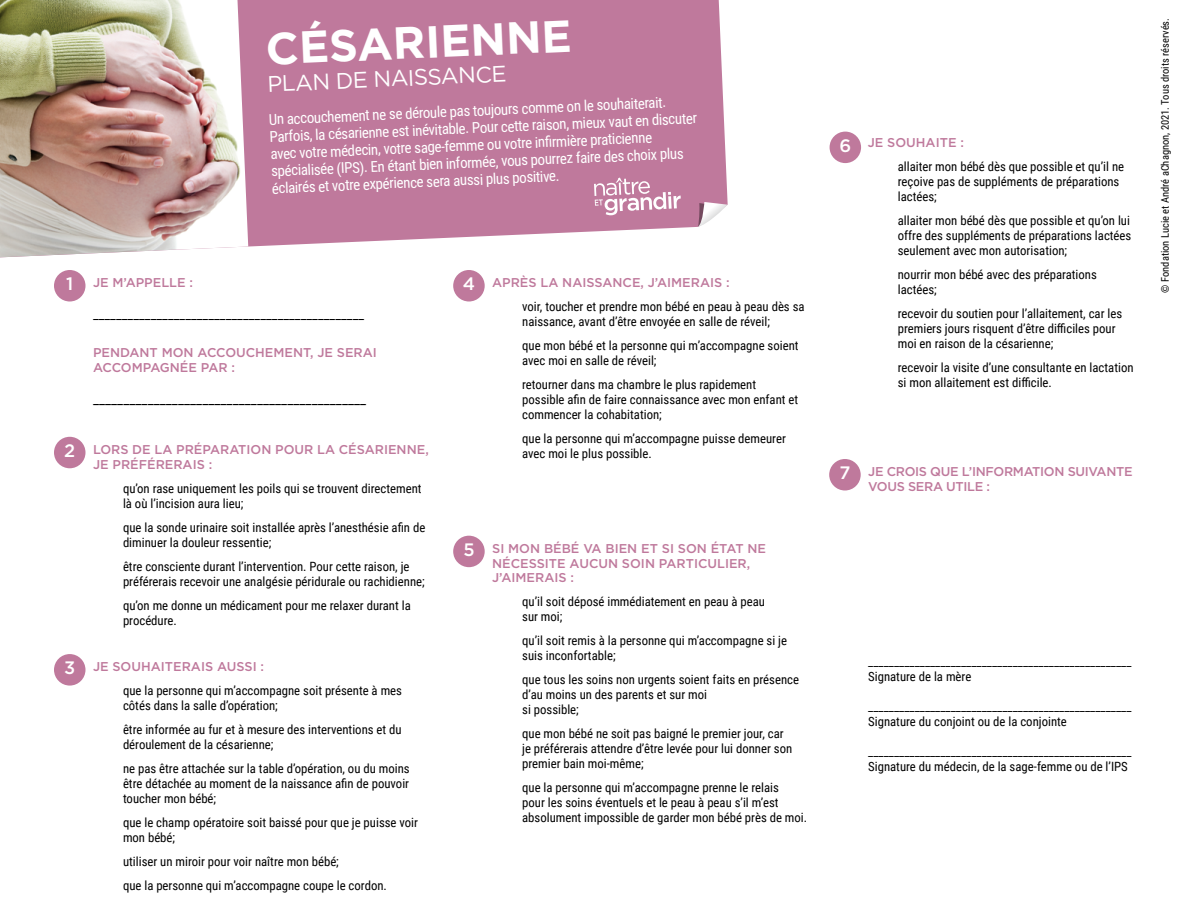
<style>
.page{position:relative;width:1188px;height:918px;background:#fff}
.page>*{position:absolute;margin:0;border:0;box-sizing:border-box;transform-origin:0 0}
.t1{font:700 45px "Gotham";color:#fff}
.t2{font:22.5px "Gotham";color:#fff}
.t3{font:500 18px "Gotham";color:#fff}
.t4{font:15px/17.1px "Roboto Condensed";color:#fff}
.t5{font:15px "Roboto Condensed";color:#000}
.t6{font:14.25px "Roboto Condensed";color:#000}
.t7{font:12.75px/15px "Roboto Condensed";color:#000}
.t8{font:500 12.75px/15px "Gotham";color:#bf799c}
.t9{font:500 12.75px/15px "Gotham";letter-spacing:-.025em;color:#bf799c}
.t10{font:10.5px "Roboto Condensed";color:#000}
.s1{font-size:18px;color:#fff}
</style>
<div class="page">
<div style="left:54px;top:270px;width:32px;height:32px;background:#bf799c;border-radius:50%"></div>
<div style="left:54px;top:437px;width:32px;height:31px;background:#bf799c;border-radius:50%"></div>
<div style="left:54px;top:654px;width:32px;height:32px;background:#bf799c;border-radius:50%"></div>
<div style="left:453px;top:536px;width:32px;height:31px;background:#bf799c;border-radius:50%"></div>
<div style="left:830px;top:132px;width:31px;height:31px;background:#bf799c;border-radius:50%"></div>
<div style="left:453px;top:270px;width:32px;height:32px;background:#bf799c;border-radius:50%"></div>
<div style="left:248px;top:0;width:480px;height:247px;background:#bf799c"></div>
<svg style="left:698px;top:202px;width:30px;height:25px"></svg>
<img style="left:0;top:0;width:248px;height:257px">
<svg style="left:594px;top:178px;width:87px;height:37px"></svg>
<div style="left:829px;top:459px;width:32px;height:31px;background:#bf799c;border-radius:50%"></div>
<h1 class="t1" style="left:264px;top:24px;width:308px;rotate:-3deg">CÉSARIENNE</h1>
<h2 class="t2" style="left:267px;top:72px;width:241px;rotate:-3deg">PLAN DE NAISSANCE</h2>
<p class="t4" style="left:268px;top:112px;width:430px;rotate:-3deg">Un accouchement ne se déroule pas toujours comme on le souhaiterait.<br>Parfois, la césarienne est inévitable. Pour cette raison, mieux vaut en discuter avec votre médecin, votre sage-femme ou votre infi rmière praticienne spécialisée (IPS). En étant bien informée, vous pourrez faire des choix plus éclairés et votre expérience sera aussi plus positive.</p>
<h3 class="t3" style="left:66px;top:274px;width:9px">1</h3>
<h3 class="t3" style="left:64px;top:440px;width:13px">2</h3>
<h3 class="t3" style="left:64px;top:658px;width:13px">3</h3>
<p class="t8" style="left:93px;top:275px;width:102px">JE M’APPELLE :</p>
<p class="t6" style="left:93px;top:304px;width:273px">_______________________________________________</p>
<p class="t8" style="left:93px;top:344px;width:285px">PENDANT MON ACCOUCHEMENT, JE SERAI<br>ACCOMPAGNÉE PAR :</p>
<p class="t5" style="left:93px;top:388px;width:275px">_____________________________________________</p>
<p class="t8" style="left:93px;top:441px;width:337px">LORS DE LA PRÉPARATION POUR LA CÉSARIENNE,<br>JE PRÉFÉRERAIS :</p>
<p class="t7" style="left:123px;top:480px;width:300px">qu’on rase uniquement les poils qui se trouvent directement là où l’incision aura lieu;</p>
<p class="t7" style="left:123px;top:519px;width:304px">que la sonde urinaire soit installée après l’anesthésie afin de diminuer la douleur ressentie;</p>
<p class="t7" style="left:123px;top:558px;width:303px">être consciente durant l’intervention. Pour cette raison, je préférerais recevoir une analgésie péridurale ou rachidienne;</p>
<p class="t7" style="left:123px;top:597px;width:289px">qu’on me donne un médicament pour me relaxer durant la procédure.</p>
<p class="t8" style="left:93px;top:659px;width:173px">JE SOUHAITERAIS AUSSI :</p>
<p class="t7" style="left:123px;top:683px;width:281px">que la personne qui m’accompagne soit présente à mes côtés dans la salle d’opération;</p>
<p class="t7" style="left:123px;top:722px;width:280px">être informée au fur et à mesure des interventions et du déroulement de la césarienne;</p>
<p class="t7" style="left:123px;top:761px;width:288px;text-align:justify">ne pas être attachée sur la table d’opération, ou du moins être détachée au moment de la naissance afin de pouvoir toucher mon bébé;</p>
<p class="t7" style="left:123px;top:815px;width:297px">que le champ opératoire soit baissé pour que je puisse voir mon bébé;</p>
<p class="t7" style="left:123px;top:849px;width:265px;line-height:24px">utiliser un miroir pour voir naître mon bébé;<br>que la personne qui m’accompagne coupe le cordon.</p>
<h3 class="t3" style="left:463px;top:274px;width:14px">4</h3>
<p class="t8" style="left:492px;top:275px;width:239px">APRÈS LA NAISSANCE, J’AIMERAIS :</p>
<p class="t7" style="left:522px;top:298px;width:284px">voir, toucher et prendre mon bébé en peau à peau dès sa naissance, avant d’être envoyée en salle de réveil;</p>
<p class="t7" style="left:522px;top:337px;width:278px">que mon bébé et la personne qui m’accompagne soient avec moi en salle de réveil;</p>
<p class="t7" style="left:522px;top:376px;width:278px">retourner dans ma chambre le plus rapidement possible afin de faire connaissance avec mon enfant et commencer la cohabitation;</p>
<p class="t7" style="left:522px;top:430px;width:265px">que la personne qui m’accompagne puisse demeurer avec moi le plus possible.</p>
<h3 class="t3" style="left:463px;top:539px;width:13px">5</h3>
<p class="t8" style="left:492px;top:540px;width:275px">SI MON BÉBÉ VA BIEN ET SI SON ÉTAT NE<br>NÉCESSITE AUCUN SOIN PARTICULIER,<br>J’AIMERAIS :</p>
<p class="t7" style="left:522px;top:594px;width:244px">qu’il soit déposé immédiatement en peau à peau sur moi;</p>
<p class="t7" style="left:522px;top:633px;width:266px">qu’il soit remis à la personne qui m’accompagne si je suis inconfortable;</p>
<p class="t7" style="left:522px;top:672px;width:278px">que tous les soins non urgents soient faits en présence d’au moins un des parents et sur moi<br>si possible;</p>
<p class="t7" style="left:522px;top:726px;width:272px">que mon bébé ne soit pas baigné le premier jour, car je préférerais attendre d’être levée pour lui donner son premier bain moi-même;</p>
<p class="t7" style="left:522px;top:780px;width:286px">que la personne qui m’accompagne prenne le relais<br>pour les soins éventuels et le peau à peau s’il m’est absolument impossible de garder mon bébé près de moi.</p>
<h3 class="t3" style="left:839px;top:135px;width:13px">6</h3>
<p class="t8" style="left:868px;top:135px;width:98px">JE SOUHAITE :</p>
<p class="t7" style="left:898px;top:159px;width:228px">allaiter mon bébé dès que possible et qu’il ne reçoive pas de suppléments de préparations lactées;</p>
<p class="t7" style="left:898px;top:213px;width:235px;text-align:justify">allaiter mon bébé dès que possible et qu’on lui offre des suppléments de préparations lactées seulement avec mon autorisation;</p>
<p class="t7" style="left:898px;top:267px;width:201px">nourrir mon bébé avec des préparations lactées;</p>
<p class="t7" style="left:898px;top:306px;width:226px">recevoir du soutien pour l’allaitement, car les premiers jours risquent d’être difficiles pour moi en raison de la césarienne;</p>
<p class="t7" style="left:898px;top:360px;width:237px">recevoir la visite d’une consultante en lactation si mon allaitement est difficile.</p>
<p class="t10" style="left:1158px;top:293px;width:276px;rotate:-90deg">© Fondation Lucie et André aChagnon, 2021. Tous droits réservés.</p>
<p class="t9" style="left:868px;top:464px;width:266px;text-indent:-29px"><span class="s1">7</span> JE CROIS QUE L’INFORMATION SUIVANTE<br>VOUS SERA UTILE :</p>
<p class="t7" style="left:868px;top:654px;width:265px">___________________________________________________<br>Signature de la mère</p>
<p class="t7" style="left:868px;top:699px;width:265px">___________________________________________________<br>Signature du conjoint ou de la conjointe</p>
<p class="t7" style="left:868px;top:744px;width:265px">___________________________________________________<br>Signature du médecin, de la sage-femme ou de l’IPS</p>
</div>
